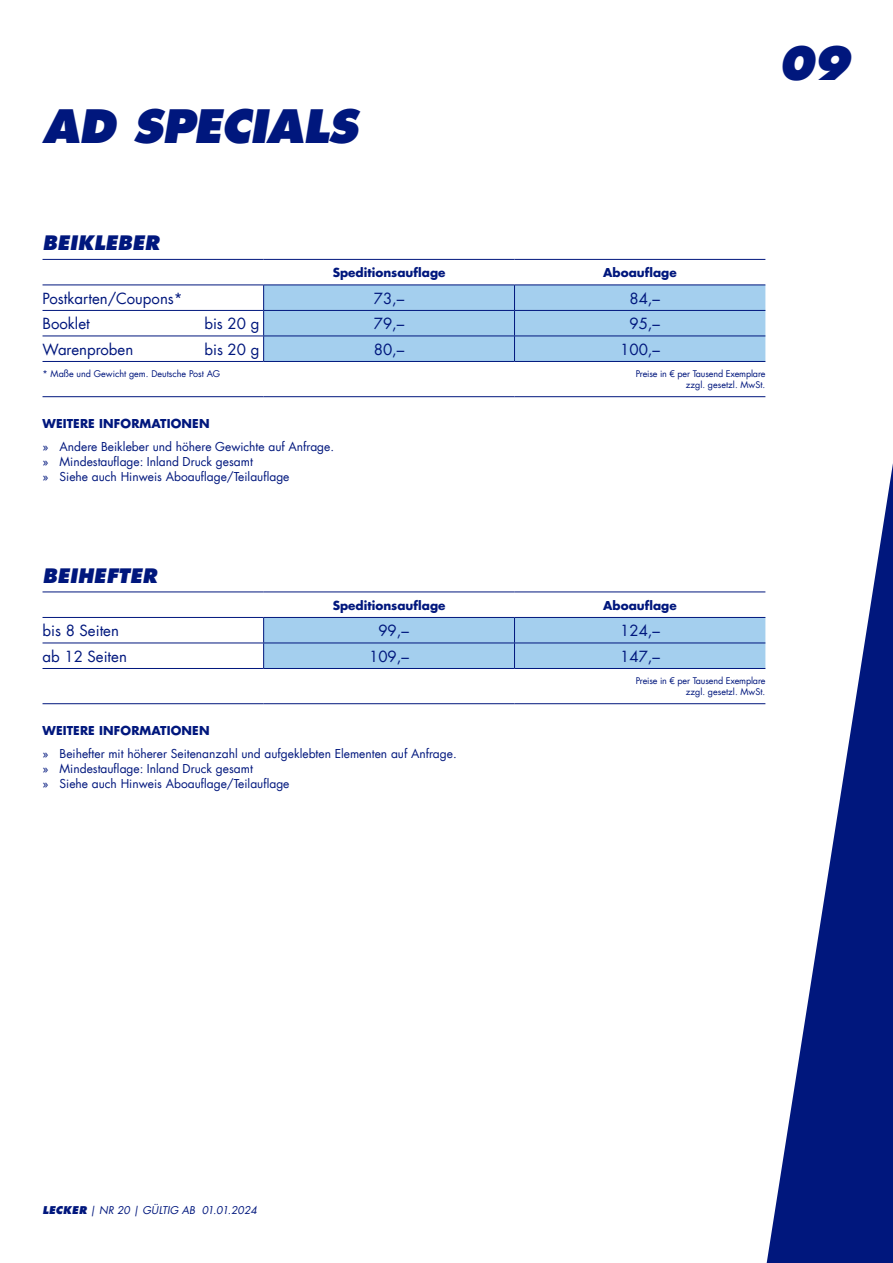
<style>
.page{position:relative;width:893px;height:1263px;background:#fff}
.page>*{position:absolute;margin:0;border:0;box-sizing:border-box;transform-origin:0 0}
.t1{font:italic 800 45px "Futura Com";letter-spacing:-.02em;color:#00177d}
.t2{font:italic 800 19.5px "Futura Com";letter-spacing:.01em;color:#00177d}
.t3{font:15px "Futura Com";color:#00177d}
.t4{font:12px/15px "Futura Com";color:#00177d}
.t5{font:700 12px "Futura Com";color:#00177d}
.t6{font:italic 10.5px "Futura Com";color:#00177d}
.t7{font:9px/10.8px "Futura Com";letter-spacing:-.005em;color:#00177d;text-align:right}
.s1{font-weight:800}
</style>
<div class="page">
<svg style="left:767px;top:463px;width:126px;height:800px"></svg>
<hr style="left:43px;top:259px;width:221px;height:1px;background:#00177d">
<hr style="left:264px;top:259px;width:250px;height:1px;background:#00177d">
<hr style="left:514px;top:259px;width:251px;height:1px;background:#00177d">
<hr style="left:43px;top:285px;width:221px;height:1px;background:#00177d">
<hr style="left:43px;top:310px;width:221px;height:1px;background:#00177d">
<hr style="left:43px;top:336px;width:221px;height:1px;background:#00177d">
<div style="left:263px;top:285px;width:502px;height:76px;background:#a4cfee"></div>
<hr style="left:514px;top:336px;width:251px;height:1px;background:#00177d">
<hr style="left:43px;top:361px;width:221px;height:1px;background:#00177d">
<hr style="left:264px;top:361px;width:250px;height:1px;background:#00177d">
<hr style="left:514px;top:361px;width:251px;height:1px;background:#00177d">
<hr style="left:43px;top:396px;width:221px;height:1px;background:#00177d">
<hr style="left:264px;top:396px;width:250px;height:1px;background:#00177d">
<hr style="left:514px;top:396px;width:251px;height:1px;background:#00177d">
<hr style="left:43px;top:592px;width:221px;height:1px;background:#00177d">
<hr style="left:264px;top:592px;width:250px;height:1px;background:#00177d">
<hr style="left:514px;top:592px;width:251px;height:1px;background:#00177d">
<hr style="left:43px;top:617px;width:221px;height:1px;background:#00177d">
<hr style="left:43px;top:643px;width:221px;height:1px;background:#00177d">
<div style="left:263px;top:617px;width:502px;height:51px;background:#a4cfee"></div>
<hr style="left:514px;top:643px;width:251px;height:1px;background:#00177d">
<hr style="left:43px;top:668px;width:221px;height:1px;background:#00177d">
<hr style="left:264px;top:668px;width:250px;height:1px;background:#00177d">
<hr style="left:514px;top:668px;width:251px;height:1px;background:#00177d">
<hr style="left:43px;top:703px;width:221px;height:1px;background:#00177d">
<hr style="left:264px;top:703px;width:250px;height:1px;background:#00177d">
<hr style="left:514px;top:703px;width:251px;height:1px;background:#00177d">
<h1 class="t1" style="left:43px;top:96px;width:317px">AD SPECIALS</h1>
<h1 class="t1" style="left:778px;top:32px;width:74px">09</h1>
<h2 class="t2" style="left:43px;top:229px;width:118px">BEIKLEBER</h2>
<p class="t5" style="left:333px;top:263px;width:114px">Speditions-auflage</p>
<p class="t5" style="left:603px;top:263px;width:75px">Aboauflage</p>
<p class="t3" style="left:43px;top:288px;width:142px">Postkarten/Coupons*</p>
<p class="t3" style="left:374px;top:288px;width:32px">73,–</p>
<p class="t3" style="left:629px;top:288px;width:32px">84,–</p>
<p class="t3" style="left:43px;top:314px;width:49px">Booklet</p>
<p class="t3" style="left:204px;top:314px;width:56px">bis 20 g</p>
<p class="t3" style="left:374px;top:314px;width:32px">79,–</p>
<p class="t3" style="left:629px;top:314px;width:32px">95,–</p>
<p class="t3" style="left:43px;top:339px;width:92px">Warenproben</p>
<p class="t3" style="left:204px;top:339px;width:56px">bis 20 g</p>
<p class="t3" style="left:374px;top:339px;width:32px">80,–</p>
<p class="t3" style="left:620px;top:339px;width:41px">100,–</p>
<p class="t7" style="left:43px;top:369px;width:179px">* Maße und Gewicht gem. Deutsche Post AG</p>
<p class="t7" style="left:636px;top:369px;width:131px">Preise in € per Tausend Exemplare zzgl. gesetzl. MwSt.</p>
<p class="t5" style="left:43px;top:414px;width:169px">WEITERE INFORMATIONEN</p>
<p class="t4" style="left:43px;top:439px;width:293px">» Andere Beikleber und höhere Gewichte auf Anfrage. » Mindestauflage: Inland Druck gesamt<br>» Siehe auch Hinweis Aboauflage/Teilauflage</p>
<h2 class="t2" style="left:43px;top:562px;width:116px">BEIHEFTER</h2>
<p class="t5" style="left:333px;top:596px;width:114px">Speditions-auflage</p>
<p class="t5" style="left:603px;top:596px;width:75px">Aboauflage</p>
<p class="t3" style="left:43px;top:621px;width:78px">bis 8 Seiten</p>
<p class="t3" style="left:378px;top:621px;width:32px">99,–</p>
<p class="t3" style="left:620px;top:621px;width:41px">124,–</p>
<p class="t3" style="left:43px;top:646px;width:86px">ab 12 Seiten</p>
<p class="t3" style="left:369px;top:646px;width:41px">109,–</p>
<p class="t3" style="left:620px;top:646px;width:41px">147,–</p>
<p class="t7" style="left:636px;top:676px;width:131px">Preise in € per Tausend Exemplare zzgl. gesetzl. MwSt.</p>
<p class="t5" style="left:43px;top:721px;width:169px">WEITERE INFORMATIONEN</p>
<p class="t4" style="left:43px;top:746px;width:416px">» Beihefter mit höherer Seitenanzahl und aufgeklebten Elementen auf Anfrage. » Mindestauflage: Inland Druck gesamt<br>» Siehe auch Hinweis Aboauflage/Teilauflage</p>
<p class="t6" style="left:43px;top:1203px;width:216px"><span class="s1">LECKER</span> | NR 20 | GÜLTIG AB 01.01.2024</p>
</div>
